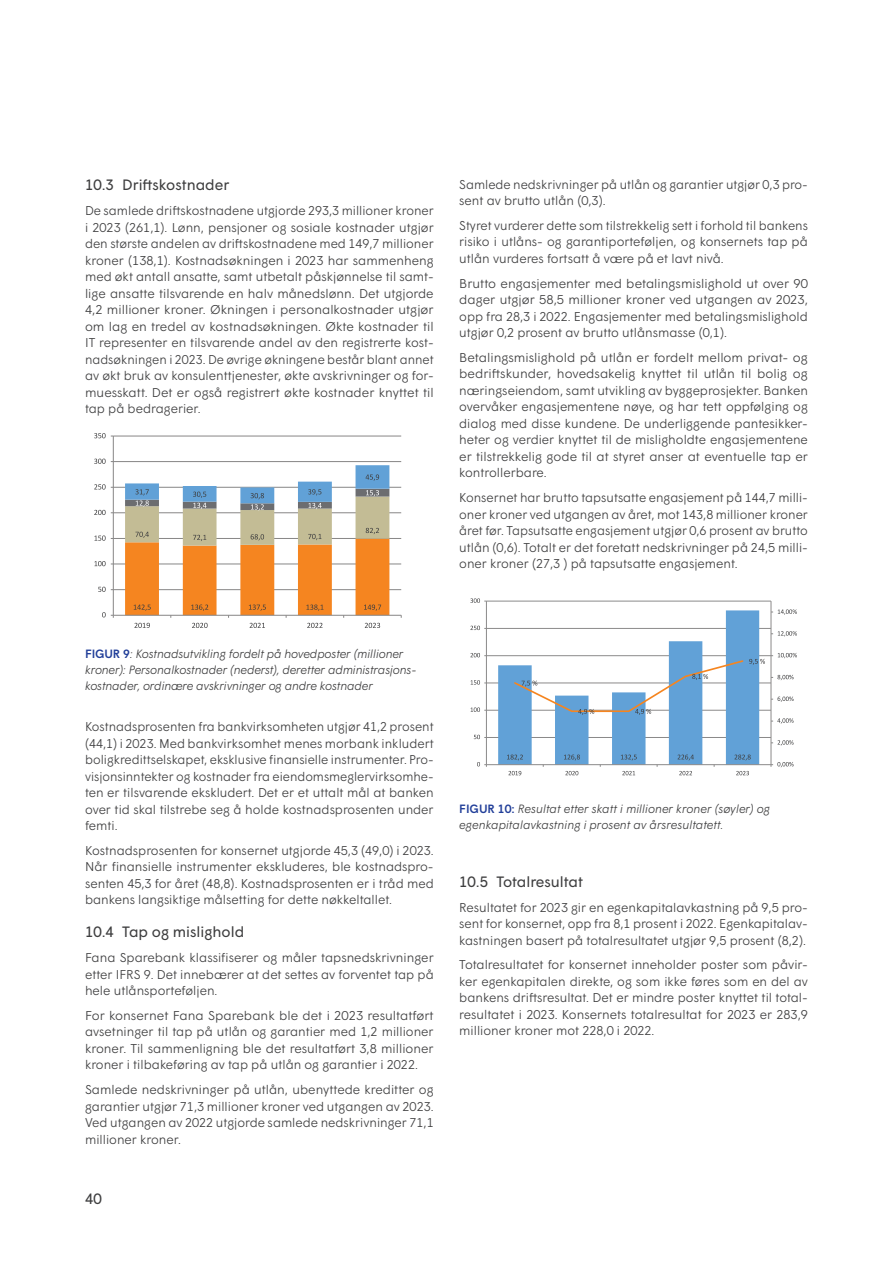
<style>
.page{position:relative;width:893px;height:1263px;background:#fff}
.page>*{position:absolute;margin:0;border:0;box-sizing:border-box;transform-origin:0 0}
.Mellomtittel_-_nivå_2_-_H3{font:15px "Wigrum";color:#3e3e3f}
.Brødtekst{font:300 12.75px/16.5px "Wigrum";color:#3e3e3f;text-align:justify}
.Figurtekst_uten_GREP{font:italic 300 12px/15.8px "Wigrum";letter-spacing:-.01em;color:#3e3e3f}
.Figurtekst{font:italic 300 12px/15.8px "Wigrum";color:#3e3e3f}
.s1{font-weight:500;font-style:normal;color:#223f99}
</style>
<div class="page">
<hr style="left:113px;top:589px;width:288px;height:1px;background:#878686">
<hr style="left:113px;top:564px;width:288px;height:1px;background:#878686">
<hr style="left:113px;top:538px;width:288px;height:1px;background:#878686">
<hr style="left:113px;top:512px;width:288px;height:1px;background:#878686">
<hr style="left:113px;top:487px;width:288px;height:1px;background:#878686">
<hr style="left:113px;top:461px;width:288px;height:1px;background:#878686">
<hr style="left:113px;top:436px;width:288px;height:1px;background:#878686">
<hr style="left:113px;top:436px;width:1px;height:179px;background:#878686">
<hr style="left:113px;top:615px;width:288px;height:1px;background:#878686">
<svg style="left:102px;top:612px;width:12px;height:6px"></svg>
<svg style="left:98px;top:587px;width:15px;height:5px"></svg>
<svg style="left:94px;top:561px;width:19px;height:5px"></svg>
<svg style="left:94px;top:535px;width:19px;height:6px"></svg>
<svg style="left:94px;top:510px;width:19px;height:5px"></svg>
<svg style="left:94px;top:484px;width:19px;height:5px"></svg>
<svg style="left:94px;top:459px;width:19px;height:5px"></svg>
<svg style="left:94px;top:433px;width:19px;height:5px"></svg>
<svg style="left:125px;top:465px;width:264px;height:163px"></svg>
<hr style="left:486px;top:737px;width:285px;height:1px;background:#8b8a8a">
<hr style="left:486px;top:710px;width:285px;height:1px;background:#8b8a8a">
<hr style="left:486px;top:683px;width:285px;height:1px;background:#8b8a8a">
<hr style="left:486px;top:655px;width:285px;height:1px;background:#8b8a8a">
<hr style="left:486px;top:628px;width:285px;height:1px;background:#8b8a8a">
<hr style="left:486px;top:601px;width:285px;height:1px;background:#8b8a8a">
<hr style="left:771px;top:601px;width:1px;height:164px;background:#8b8a8a">
<hr style="left:486px;top:601px;width:1px;height:164px;background:#8b8a8a">
<hr style="left:486px;top:764px;width:285px;height:1px;background:#8b8a8a">
<svg style="left:771px;top:762px;width:23px;height:5px"></svg>
<svg style="left:771px;top:740px;width:23px;height:5px"></svg>
<svg style="left:771px;top:718px;width:23px;height:6px"></svg>
<svg style="left:771px;top:696px;width:23px;height:6px"></svg>
<svg style="left:771px;top:675px;width:23px;height:5px"></svg>
<svg style="left:771px;top:653px;width:26px;height:5px"></svg>
<svg style="left:771px;top:631px;width:26px;height:5px"></svg>
<svg style="left:771px;top:609px;width:26px;height:6px"></svg>
<svg style="left:477px;top:762px;width:10px;height:5px"></svg>
<svg style="left:474px;top:735px;width:12px;height:4px"></svg>
<svg style="left:471px;top:707px;width:15px;height:5px"></svg>
<svg style="left:471px;top:680px;width:15px;height:5px"></svg>
<svg style="left:470px;top:653px;width:16px;height:4px"></svg>
<svg style="left:470px;top:626px;width:16px;height:4px"></svg>
<svg style="left:470px;top:598px;width:16px;height:5px"></svg>
<svg style="left:498px;top:610px;width:267px;height:165px"></svg>
<h3 class="Mellomtittel_-_nivå_2_-_H3" style="left:85px;top:174px;width:146px">10.3 Driftskostnader</h3>
<p class="Brødtekst" style="left:85px;top:201px;width:350px">De samlede driftskostnadene utgjorde 293,3 millioner kroner i 2023 (261,1). Lønn, pensjoner og sosiale kostnader utgjør den største andelen av driftskostnadene med 149,7 millioner kroner (138,1). Kostnadsøkningen i 2023 har sammenheng med økt antall ansatte, samt utbetalt påskjønnelse til samt&shy;lige ansatte tilsvarende en halv månedslønn. Det utgjorde 4,2 millioner kroner. Økningen i personalkostnader utgjør om lag en tredel av kostnadsøkningen. Økte kostnader til IT representer en tilsvarende andel av den registrerte kost&shy;nadsøkningen i 2023. De øvrige økningene består blant annet av økt bruk av konsulenttjenester, økte avskrivninger og for&shy;muesskatt. Det er også registrert økte kostnader knyttet til tap på bedragerier.</p>
<p class="Brødtekst" style="left:459px;top:175px;width:350px">Samlede nedskrivninger på utlån og garantier utgjør 0,3 pro&shy;sent av brutto utlån (0,3).</p>
<p class="Brødtekst" style="left:459px;top:216px;width:350px">Styret vurderer dette som tilstrekkelig sett i forhold til bankens risiko i utlåns- og garantiporteføljen, og konsernets tap på utlån vurderes fortsatt å være på et lavt nivå.</p>
<p class="Brødtekst" style="left:459px;top:274px;width:350px">Brutto engasjementer med betalingsmislighold ut over 90 dager utgjør 58,5 millioner kroner ved utgangen av 2023, opp fra 28,3 i 2022. Engasjementer med betalingsmislighold utgjør 0,2 prosent av brutto utlånsmasse (0,1).</p>
<p class="Brødtekst" style="left:459px;top:348px;width:350px">Betalingsmislighold på utlån er fordelt mellom privat- og bedriftskunder, hovedsakelig knyttet til utlån til bolig og næringseiendom, samt utvikling av byggeprosjekter. Banken overvåker engasjementene nøye, og har tett oppfølging og dialog med disse kundene. De underliggende pantesikker&shy;heter og verdier knyttet til de misligholdte engasjementene er tilstrekkelig gode til at styret anser at eventuelle tap er kontrollerbare.</p>
<p class="Brødtekst" style="left:459px;top:488px;width:350px">Konsernet har brutto tapsutsatte engasjement på 144,7 milli&shy;oner kroner ved utgangen av året, mot 143,8 millioner kroner året før. Tapsutsatte engasjement utgjør 0,6 prosent av brutto utlån (0,6). Totalt er det foretatt nedskrivninger på 24,5 milli&shy;oner kroner (27,3 ) på tapsutsatte engasjement.</p>
<p class="Figurtekst_uten_GREP" style="left:85px;top:645px;width:333px"><span class="s1">FIGUR 9</span>: Kostnadsutvikling fordelt på hovedposter (millioner kroner): Personalkostnader (nederst), deretter administrasjons&shy;kostnader, ordinære avskrivninger og andre kostnader</p>
<p class="Brødtekst" style="left:85px;top:717px;width:350px">Kostnadsprosenten fra bankvirksomheten utgjør 41,2 prosent (44,1) i 2023. Med bankvirksomhet menes morbank inkludert boligkredittselskapet, eksklusive finansielle instrumenter. Pro&shy;visjonsinntekter og kostnader fra eiendomsmeglervirksomhe&shy;ten er tilsvarende ekskludert. Det er et uttalt mål at banken over tid skal tilstrebe seg å holde kostnadsprosenten under femti.</p>
<p class="Brødtekst" style="left:85px;top:841px;width:350px">Kostnadsprosenten for konsernet utgjorde 45,3 (49,0) i 2023.<br>Når finansielle instrumenter ekskluderes, ble kostnadspro&shy;senten 45,3 for året (48,8). Kostnadsprosenten er i tråd med bankens langsiktige målsetting for dette nøkkeltallet.</p>
<h3 class="Mellomtittel_-_nivå_2_-_H3" style="left:85px;top:921px;width:161px">10.4 Tap og mislighold</h3>
<p class="Brødtekst" style="left:85px;top:948px;width:350px">Fana Sparebank klassifiserer og måler tapsnedskrivninger etter IFRS 9. Det innebærer at det settes av forventet tap på hele utlånsporteføljen.</p>
<p class="Brødtekst" style="left:85px;top:1006px;width:350px">For konsernet Fana Sparebank ble det i 2023 resultatført avsetninger til tap på utlån og garantier med 1,2 millioner kroner. Til sammenligning ble det resultatført 3,8 millioner kroner i tilbakeføring av tap på utlån og garantier i 2022.</p>
<p class="Brødtekst" style="left:85px;top:1080px;width:350px">Samlede nedskrivninger på utlån, ubenyttede kreditter og garantier utgjør 71,3 millioner kroner ved utgangen av 2023.<br>Ved utgangen av 2022 utgjorde samlede nedskrivninger 71,1 millioner kroner.</p>
<p class="Mellomtittel_-_nivå_2_-_H3" style="left:85px;top:1187px;width:18px">40</p>
<p class="Figurtekst" style="left:459px;top:800px;width:312px"><span class="s1">FIGUR 10:</span> Resultat etter skatt i millioner kroner (søyler) og egenkapitalavkastning i prosent av årsresultatett.</p>
<h3 class="Mellomtittel_-_nivå_2_-_H3" style="left:459px;top:870px;width:125px">10.5 Totalresultat</h3>
<p class="Brødtekst" style="left:459px;top:898px;width:350px">Resultatet for 2023 gir en egenkapitalavkastning på 9,5 pro&shy;sent for konsernet, opp fra 8,1 prosent i 2022. Egenkapitalav&shy;kastningen basert på totalresultatet utgjør 9,5 prosent (8,2).</p>
<p class="Brødtekst" style="left:459px;top:956px;width:350px">Totalresultatet for konsernet inneholder poster som påvir&shy;ker egenkapitalen direkte, og som ikke føres som en del av bankens driftsresultat. Det er mindre poster knyttet til total&shy;resultatet i 2023. Konsernets totalresultat for 2023 er 283,9 millioner kroner mot 228,0 i 2022.</p>
</div>
